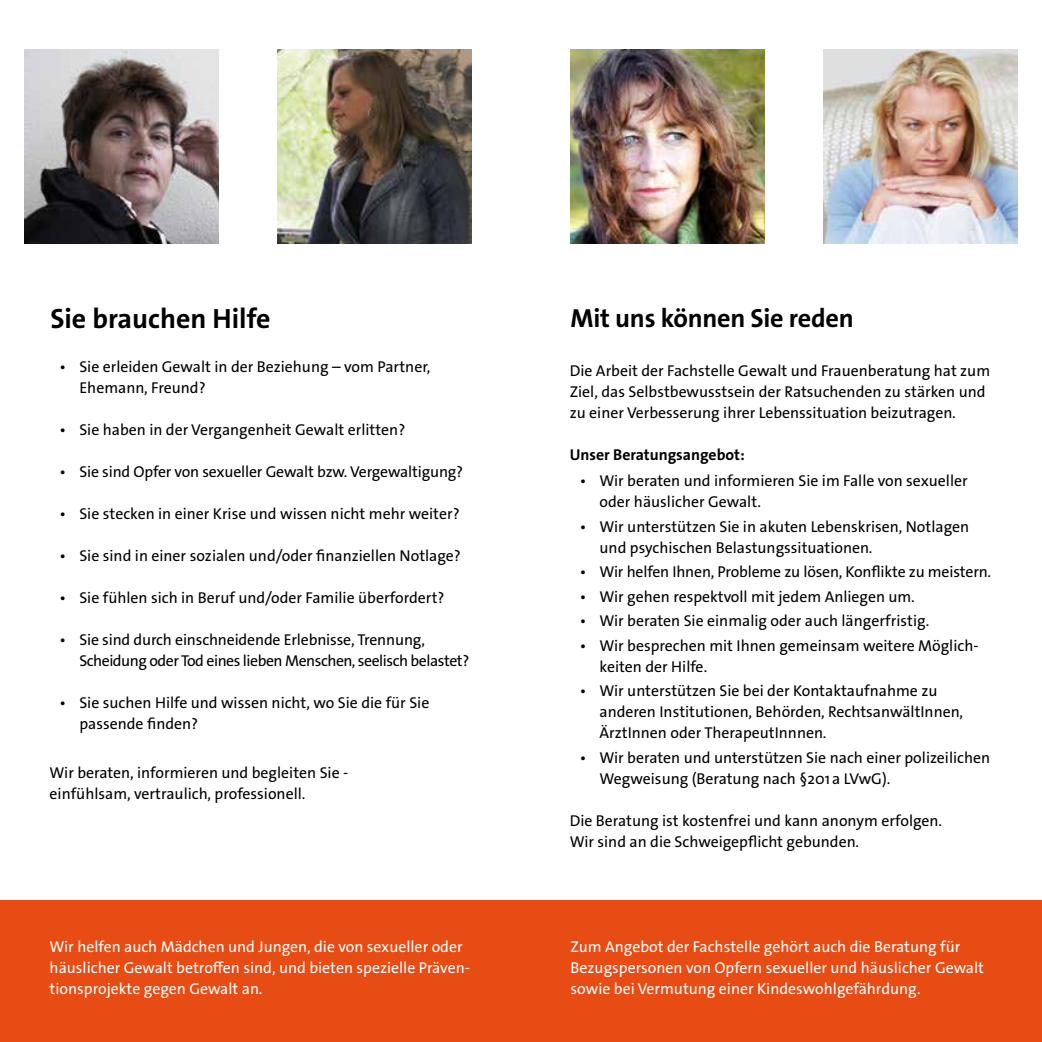
<style>
.page{position:relative;width:1042px;height:1042px;background:#fff}
.page>*{position:absolute;margin:0;border:0;box-sizing:border-box;transform-origin:0 0}
.t1{font:700 28px "The Sans Os F";color:#000}
.t2{font:700 26.25px "The Sans Os F";letter-spacing:-.01em;color:#000}
.t3{font:15.75px/21px "The Sans Os F";color:#000}
.t4{font:15.75px/21px "The Sans Os F";color:#fff}
.t5{font:15.75px/21px "The Sans Os F";letter-spacing:-.03em;color:#000}
.t6{font:700 15.75px "The Sans Os F";color:#000}
</style>
<div class="page">
<img style="left:823px;top:50px;width:194px;height:194px">
<img style="left:570px;top:50px;width:194px;height:194px">
<img style="left:25px;top:50px;width:194px;height:194px">
<img style="left:278px;top:50px;width:194px;height:194px">
<div style="left:0;top:900px;width:1042px;height:142px;background:#e74c14"></div>
<h1 class="t1" style="left:50px;top:301px;width:221px">Sie brauchen Hilfe</h1>
<h2 class="t2" style="left:570px;top:301px;width:285px">Mit uns können Sie reden</h2>
<p class="t3" style="left:79px;top:357px;width:352px;text-indent:-20px">• Sie erleiden Gewalt in der Beziehung – vom Partner,<br>Ehemann, Freund?</p>
<p class="t3" style="left:60px;top:420px;width:347px">• Sie haben in der Vergangenheit Gewalt erlitten?</p>
<p class="t3" style="left:60px;top:462px;width:405px">• Sie sind Opfer von sexueller Gewalt bzw. Vergewaltigung?</p>
<p class="t3" style="left:60px;top:504px;width:402px">• Sie stecken in einer Krise und wissen nicht mehr weiter?</p>
<p class="t3" style="left:60px;top:546px;width:403px">• Sie sind in einer sozialen und/oder finanziellen Notlage?</p>
<p class="t3" style="left:60px;top:588px;width:387px">• Sie fühlen sich in Beruf und/oder Familie überfordert?</p>
<p class="t5" style="left:79px;top:630px;width:391px;text-indent:-20px">• Sie sind durch einschneidende Erlebnisse, Trennung,<br>Scheidung oder Tod eines lieben Menschen, seelisch belastet?</p>
<p class="t3" style="left:79px;top:693px;width:351px;text-indent:-20px">• Sie suchen Hilfe und wissen nicht, wo Sie die für Sie passende finden?</p>
<p class="t3" style="left:50px;top:763px;width:300px">Wir beraten, informieren und begleiten Sie - einfühlsam, vertraulich, professionell.</p>
<p class="t3" style="left:570px;top:360px;width:422px">Die Arbeit der Fachstelle Gewalt und Frauenberatung hat zum<br>Ziel, das Selbstbewusstsein der Ratsuchenden zu stärken und zu einer Verbesserung ihrer Lebenssituation beizutragen.</p>
<p class="t6" style="left:570px;top:445px;width:177px">Unser Beratungsangebot:</p>
<p class="t3" style="left:599px;top:471px;width:370px;text-indent:-20px">• Wir beraten und informieren Sie im Falle von sexueller oder häuslicher Gewalt.</p>
<p class="t3" style="left:599px;top:516px;width:371px;text-indent:-20px">• Wir unterstützen Sie in akuten Lebenskrisen, Notlagen und psychischen Belastungssituationen.</p>
<p class="t3" style="left:580px;top:562px;width:413px">• Wir helfen Ihnen, Probleme zu lösen, Konflikte zu meistern.</p>
<p class="t3" style="left:580px;top:586px;width:337px">• Wir gehen respektvoll mit jedem Anliegen um.</p>
<p class="t3" style="left:580px;top:611px;width:351px">• Wir beraten Sie einmalig oder auch längerfristig.</p>
<p class="t3" style="left:599px;top:635px;width:381px;text-indent:-20px">• Wir besprechen mit Ihnen gemeinsam weitere Möglich&shy;keiten der Hilfe.</p>
<p class="t3" style="left:599px;top:681px;width:365px;text-indent:-20px">• Wir unterstützen Sie bei der Kontaktaufnahme zu anderen Institutionen, Behörden, RechtsanwältInnen,<br>ÄrztInnen oder TherapeutInnnen.</p>
<p class="t3" style="left:599px;top:747px;width:392px;text-indent:-20px">• Wir beraten und unterstützen Sie nach einer polizeilichen<br>Wegweisung (Beratung nach §201a LVwG).</p>
<p class="t3" style="left:570px;top:810px;width:374px">Die Beratung ist kostenfrei und kann anonym erfolgen.<br>Wir sind an die Schweigepflicht gebunden.</p>
<p class="t4" style="left:50px;top:936px;width:422px">Wir helfen auch Mädchen und Jungen, die von sexueller oder häuslicher Gewalt betroffen sind, und bieten spezielle Präven&shy;tionsprojekte gegen Gewalt an.</p>
<p class="t4" style="left:570px;top:936px;width:415px">Zum Angebot der Fachstelle gehört auch die Beratung für<br>Bezugspersonen von Opfern sexueller und häuslicher Gewalt sowie bei Vermutung einer Kindeswohlgefährdung.</p>
</div>
